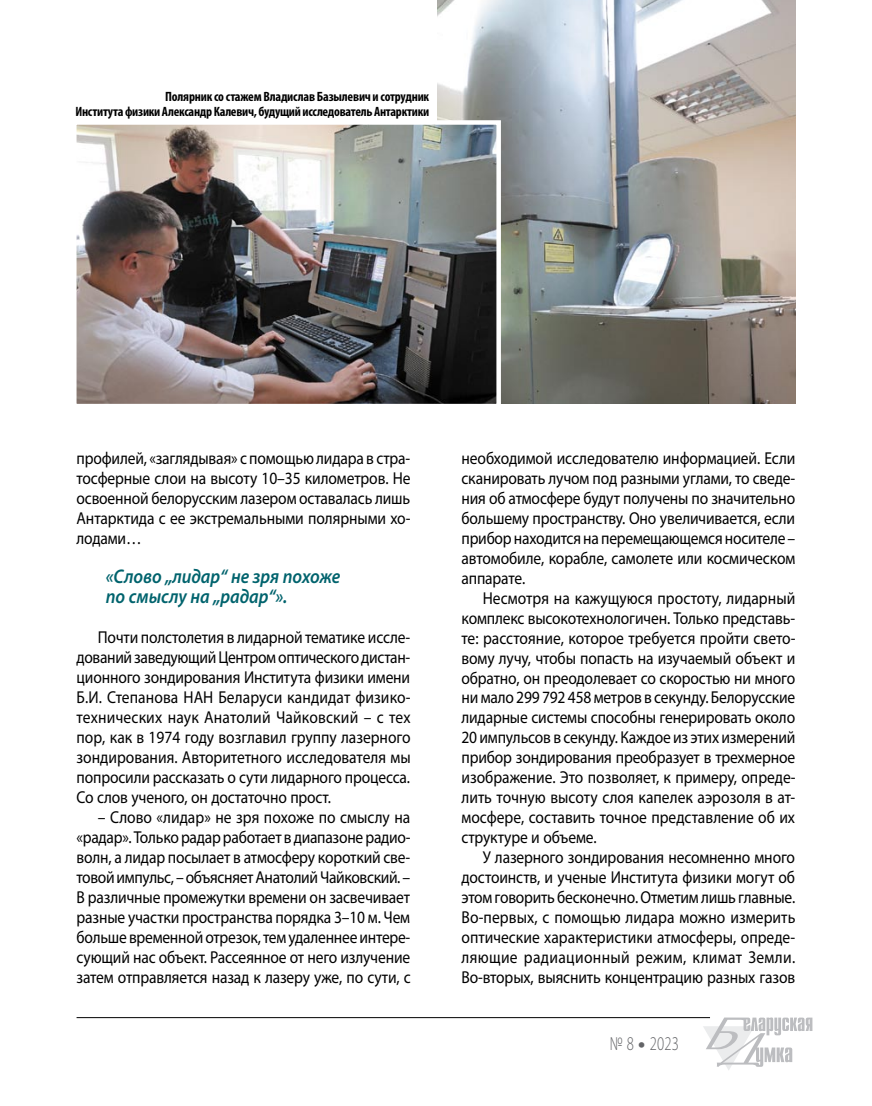
<style>
.page{position:relative;width:872px;height:1106px;background:#fff}
.page>*{position:absolute;margin:0;border:0;box-sizing:border-box;transform-origin:0 0}
.t1{font:italic 600 19.8px/20px "Myriad Pro";letter-spacing:-.005em;color:#00636d;scale:.9 1}
.t2{font:300 19.5px "Myriad Pro";color:#636467;scale:.75 1}
.t3{font:17.25px/20px "Myriad Pro";letter-spacing:-.01em;color:#000;text-align:justify;scale:.9 1}
.t4{font:700 condensed 13.5px/15px "Myriad Pro";letter-spacing:-.02em;color:#000;text-align:right}
.s1{font-weight:900}
</style>
<div class="page">
<hr style="left:77px;top:1017px;width:633px;height:1px;background:#000">
<svg style="left:703px;top:1017px;width:109px;height:53px"></svg>
<img style="left:438px;top:0;width:357px;height:404px">
<img style="left:77px;top:125px;width:419px;height:278px">
<div style="left:72px;top:120px;width:429px;height:288px;border:4px solid #fff"></div>
<p class="t4" style="left:75px;top:89px;width:355px">Полярник со стажем Владислав Базылевич и сотрудник<br>Института физики Александр Калевич, будущий исследователь Антарктики</p>
<p class="t3" style="left:77px;top:447px;width:372px">профилей, «заглядывая» с помощью лидара в стра&shy;тосферные слои на высоту 10–35 километров. Не освоенной белорусским лазером оставалась лишь Антарктида с ее экстремальными полярными хо&shy;лодами…</p>
<p class="t1" style="left:106px;top:566px;width:262px">«Слово „лидар“ не зря похоже по смыслу на „радар“».</p>
<p class="t3" style="left:77px;top:627px;width:373px;text-indent:21px">Почти полстолетия в лидарной тематике иссле&shy;дований заведующий Центром оптического дистан&shy;ционного зондирования Института физики имени Б.И. Степанова НАН Беларуси кандидат физико&shy;технических наук Анатолий Чайковский – с тех пор, как в 1974 году возглавил группу лазерного зондирования. Авторитетного исследователя мы попросили рассказать о сути лидарного процесса.<br>Со слов ученого, он достаточно прост.</p>
<p class="t3" style="left:77px;top:807px;width:373px;text-indent:21px">– Слово «лидар» не зря похоже по смыслу на «радар». Только радар работает в диапазоне радио&shy;волн, а лидар посылает в атмосферу короткий све&shy;товой импульс, – объясняет Анатолий Чайковский. – В различные промежутки времени он засвечивает разные участки пространства порядка 3–10 м. Чем больше временной отрезок, тем удаленнее интере&shy;сующий нас объект. Рассеянное от него излучение затем отправляется назад к лазеру уже, по сути, с</p>
<p class="t3" style="left:461px;top:448px;width:372px">необходимой исследователю информацией. Если сканировать лучом под разными углами, то сведе&shy;ния об атмосфере будут получены по значительно большему пространству. Оно увеличивается, если прибор находится на перемещающемся носителе – автомобиле, корабле, самолете или космическом аппарате.</p>
<p class="t3" style="left:461px;top:587px;width:373px;text-indent:21px">Несмотря на кажущуюся простоту, лидарный комплекс высокотехнологичен. Только представь&shy;те: расстояние, которое требуется пройти свето&shy;вому лучу, чтобы попасть на изучаемый объект и обратно, он преодолевает со скоростью ни много ни мало 299 792 458 метров в секунду. Белорусские лидарные системы способны генерировать около 20 импульсов в секунду. Каждое из этих измерений прибор зондирования преобразует в трехмерное изображение. Это позволяет, к примеру, опреде&shy;лить точную высоту слоя капелек аэрозоля в ат&shy;мосфере, составить точное представление об их структуре и объеме.</p>
<p class="t3" style="left:461px;top:847px;width:372px;text-indent:21px">У лазерного зондирования несомненно много достоинств, и ученые Института физики могут об этом говорить бесконечно. Отметим лишь главные.<br>Во-первых, с помощью лидара можно измерить оптические характеристики атмосферы, опреде&shy;ляющие радиационный режим, климат Земли.<br>Во-вторых, выяснить концентрацию разных газов</p>
<p class="t2" style="left:609px;top:1032px;width:94px">№ 8 <span class="s1">•</span> 2023</p>
</div>
